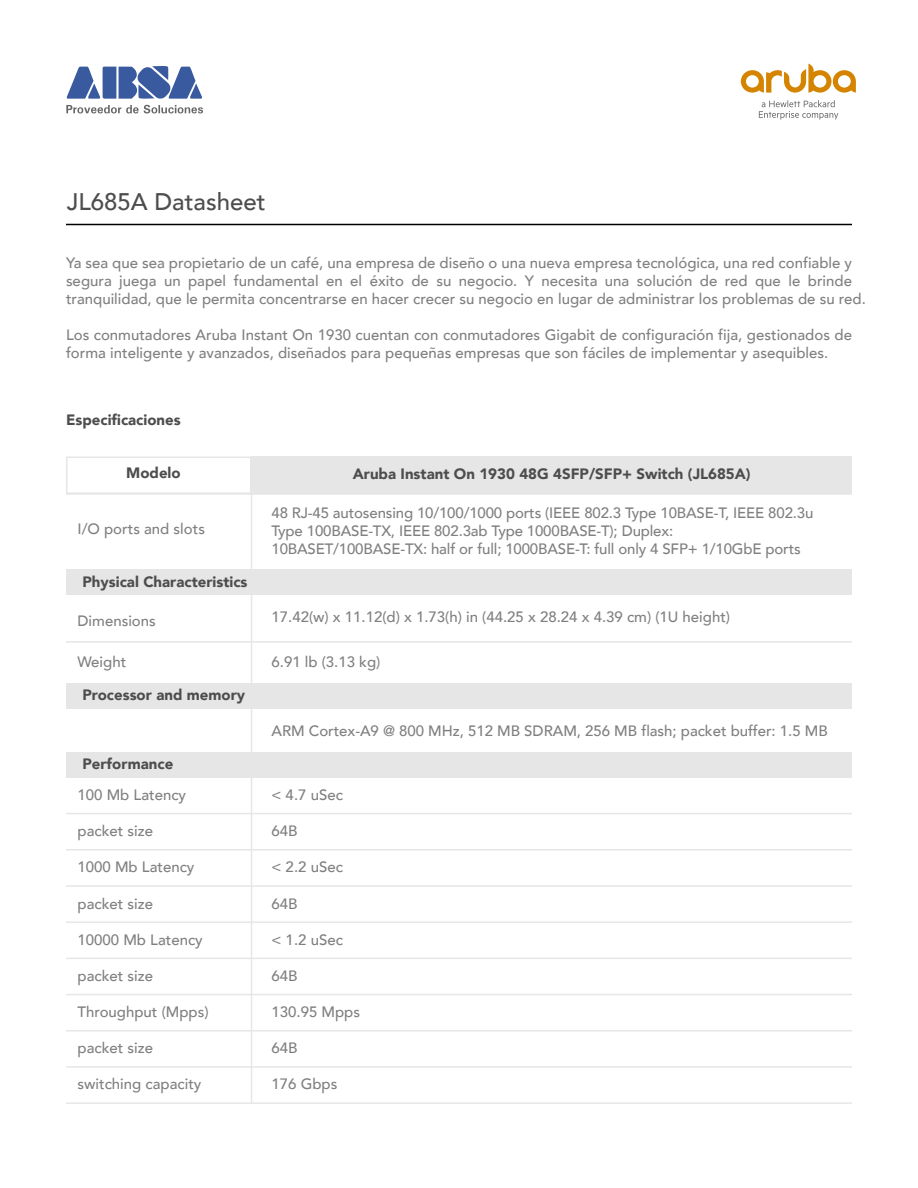
<style>
.page{position:relative;width:918px;height:1188px;background:#fff}
.page>*{position:absolute;margin:0;border:0;box-sizing:border-box;transform-origin:0 0}
.t1{font:500 24px "Avenir";color:#4d4d4d}
.t2{font:500 15px/18px "Avenir";color:#808080}
.t3{font:900 15px "Avenir";color:#4d4d4d}
</style>
<div class="page">
<svg style="left:66px;top:66px;width:137px;height:47px"></svg>
<svg style="left:759px;top:100px;width:79px;height:20px"></svg>
<svg style="left:741px;top:64px;width:115px;height:29px"></svg>
<hr style="left:66px;top:224px;width:786px;height:1px;background:#000">
<svg style="left:66px;top:456px;width:186px;height:37px"></svg>
<div style="left:252px;top:456px;width:600px;height:38px;background:#e6e6e6"></div>
<div style="left:66px;top:569px;width:786px;height:26px;background:#e6e6e6"></div>
<div style="left:66px;top:683px;width:786px;height:25px;background:#e6e6e6"></div>
<div style="left:66px;top:752px;width:786px;height:25px;background:#e6e6e6"></div>
<hr style="left:66px;top:493px;width:786px;height:2px;background:#e6e6e6">
<hr style="left:66px;top:641px;width:786px;height:2px;background:#e6e6e6">
<hr style="left:66px;top:813px;width:786px;height:1px;background:#e6e6e6">
<hr style="left:66px;top:849px;width:786px;height:2px;background:#e6e6e6">
<hr style="left:66px;top:885px;width:786px;height:2px;background:#e6e6e6">
<hr style="left:66px;top:921px;width:786px;height:2px;background:#e6e6e6">
<hr style="left:66px;top:958px;width:786px;height:1px;background:#e6e6e6">
<hr style="left:66px;top:994px;width:786px;height:1px;background:#e6e6e6">
<hr style="left:66px;top:1030px;width:786px;height:1px;background:#e6e6e6">
<hr style="left:66px;top:1066px;width:786px;height:2px;background:#e6e6e6">
<hr style="left:66px;top:1102px;width:786px;height:2px;background:#e6e6e6">
<hr style="left:251px;top:457px;width:1px;height:646px;background:#e6e6e6">
<h1 class="t1" style="left:67px;top:181px;width:200px">JL685A Datasheet</h1>
<p class="t2" style="left:66px;top:253px;width:801px">Ya sea que sea propietario de un café, una empresa de diseño o una nueva empresa tecnológica, una red confiable y segura juega un papel fundamental en el éxito de su negocio. Y necesita una solución de red que le brinde tranquilidad, que le permita concentrarse en hacer crecer su negocio en lugar de administrar los problemas de su red.</p>
<p class="t2" style="left:66px;top:325px;width:788px">Los conmutadores Aruba Instant On 1930 cuentan con conmutadores Gigabit de configuración fija, gestionados de forma inteligente y avanzados, diseñados para pequeñas empresas que son fáciles de implementar y asequibles.</p>
<p class="t3" style="left:66px;top:407px;width:116px">Especificaciones</p>
<p class="t3" style="left:126px;top:460px;width:56px">Modelo</p>
<p class="t3" style="left:353px;top:461px;width:399px">Aruba Instant On 1930 48G 4SFP/SFP+ Switch (JL685A)</p>
<p class="t2" style="left:78px;top:519px;width:129px">I/O ports and slots</p>
<p class="t3" style="left:83px;top:569px;width:167px">Physical Characteristics</p>
<p class="t2" style="left:78px;top:611px;width:80px">Dimensions</p>
<p class="t2" style="left:78px;top:652px;width:50px">Weight</p>
<p class="t3" style="left:82px;top:682px;width:164px">Processor and memory</p>
<p class="t3" style="left:82px;top:751px;width:92px">Performance</p>
<p class="t2" style="left:272px;top:503px;width:543px">48 RJ-45 autosensing 10/100/1000 ports (IEEE 802.3 Type 10BASE-T, IEEE 802.3u<br>Type 100BASE-TX, IEEE 802.3ab Type 1000BASE-T); Duplex:<br>10BASET/100BASE-TX: half or full; 1000BASE-T: full only 4 SFP+ 1/10GbE ports</p>
<p class="t2" style="left:272px;top:607px;width:460px">17.42(w) x 11.12(d) x 1.73(h) in (44.25 x 28.24 x 4.39 cm) (1U height)</p>
<p class="t2" style="left:272px;top:652px;width:110px">6.91 lb (3.13 kg)</p>
<p class="t2" style="left:272px;top:721px;width:558px">ARM Cortex-A9 @ 800 MHz, 512 MB SDRAM, 256 MB flash; packet buffer: 1.5 MB</p>
<p class="t2" style="left:78px;top:785px;width:110px">100 Mb Latency</p>
<p class="t2" style="left:272px;top:785px;width:73px">&lt; 4.7 uSec</p>
<p class="t2" style="left:78px;top:821px;width:77px">packet size</p>
<p class="t2" style="left:272px;top:821px;width:28px">64B</p>
<p class="t2" style="left:78px;top:857px;width:118px">1000 Mb Latency</p>
<p class="t2" style="left:272px;top:857px;width:73px">&lt; 2.2 uSec</p>
<p class="t2" style="left:78px;top:894px;width:77px">packet size</p>
<p class="t2" style="left:272px;top:894px;width:28px">64B</p>
<p class="t2" style="left:78px;top:930px;width:127px">10000 Mb Latency</p>
<p class="t2" style="left:272px;top:930px;width:73px">&lt; 1.2 uSec</p>
<p class="t2" style="left:78px;top:966px;width:77px">packet size</p>
<p class="t2" style="left:272px;top:966px;width:28px">64B</p>
<p class="t2" style="left:78px;top:1002px;width:133px">Throughput (Mpps)</p>
<p class="t2" style="left:272px;top:1002px;width:90px">130.95 Mpps</p>
<p class="t2" style="left:78px;top:1038px;width:77px">packet size</p>
<p class="t2" style="left:272px;top:1038px;width:28px">64B</p>
<p class="t2" style="left:78px;top:1074px;width:125px">switching capacity</p>
<p class="t2" style="left:272px;top:1074px;width:67px">176 Gbps</p>
</div>
